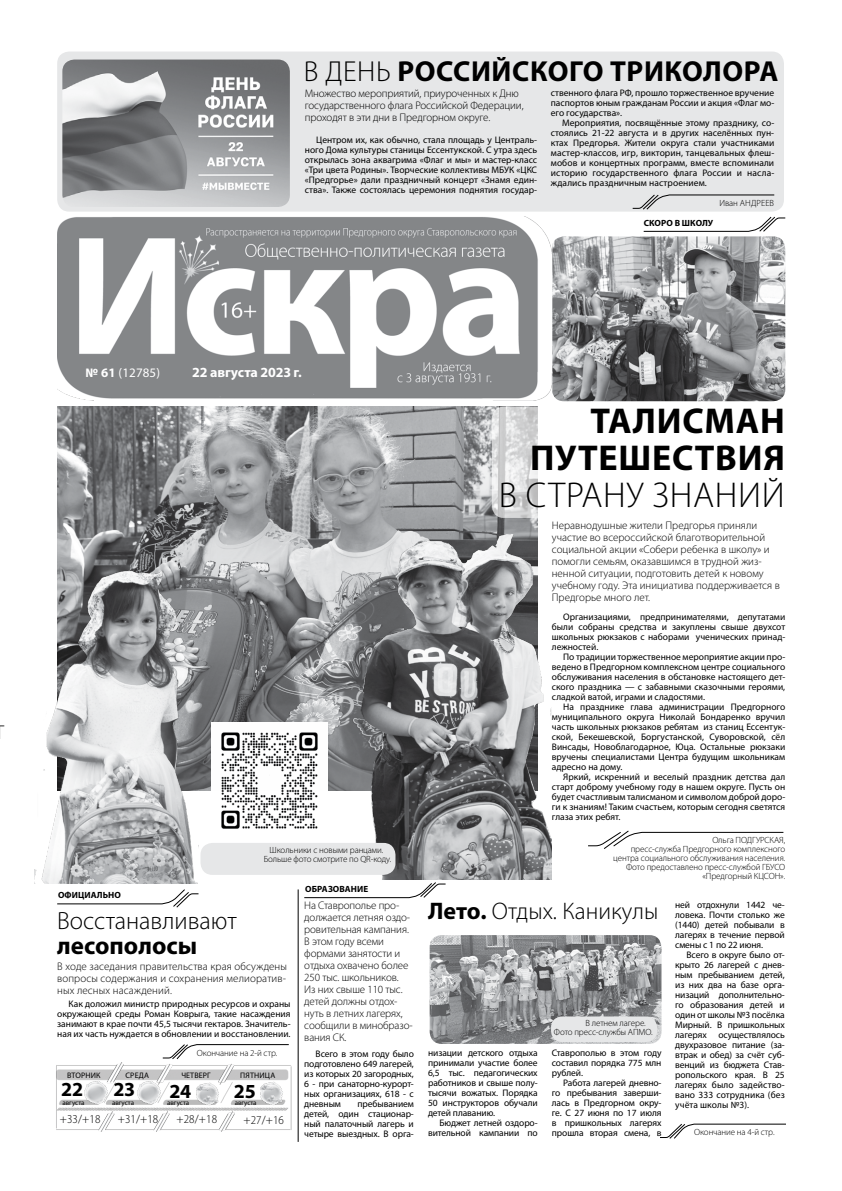
<style>
.page{position:relative;width:842px;height:1191px;background:#fff}
.page>*{position:absolute;margin:0;border:0;box-sizing:border-box;transform-origin:0 0}
.t1{font:700 36px/37px "Myriad Pro";letter-spacing:.02em;color:#000;text-align:right}
.t2{font:300 36px "Myriad Pro";letter-spacing:.15em;color:#000}
.t3{font:700 29px "Myriad Pro";letter-spacing:.02em;color:#000}
.t4{font:300 25px "Myriad Pro";color:#000}
.t5{font:700 25px "Myriad Pro";color:#000}
.t6{font:300 24px "Myriad Pro";color:#000}
.t7{font:700 20px "Myriad Pro";letter-spacing:-.01em;color:#000}
.t8{font:700 14px "Myriad Pro";letter-spacing:-.01em;color:#fff}
.t9{font:13px "Myriad Pro";letter-spacing:.01em;color:#fff}
.t10{font:300 semi-condensed 12px "Myriad Pro";letter-spacing:.01em;color:#000}
.t11{font:300 11px/12px "Myriad Pro";letter-spacing:-.005em;color:#000}
.t12{font:9.5px/10px "Myriad Pro";letter-spacing:-.005em;color:#000;text-align:justify}
.t13{font:300 9px/9px "Myriad Pro";letter-spacing:-.01em;color:#000;text-align:right}
.t14{font:700 9px "Myriad Pro";letter-spacing:.01em;color:#000}
.t15{font:8px "Myriad Pro";letter-spacing:.02em;color:#000}
.t16{font:7px "Myriad Pro";letter-spacing:-.01em;color:#000}
.s1{font-weight:300}
.s2{font-weight:700}
</style>
<div class="page">
<hr style="left:298px;top:889px;width:1px;height:252px;background:#000">
<img style="left:57px;top:217px;width:495px;height:184px">
<svg style="left:304px;top:882px;width:142px;height:16px"></svg>
<svg style="left:588px;top:830px;width:196px;height:19px"></svg>
<svg style="left:643px;top:216px;width:143px;height:16px"></svg>
<img style="left:56px;top:1062px;width:236px;height:70px">
<img style="left:258px;top:1081px;width:28px;height:24px">
<img style="left:193px;top:1082px;width:29px;height:23px">
<svg style="left:660px;top:1123px;width:126px;height:16px"></svg>
<img style="left:82px;top:1080px;width:29px;height:24px">
<img style="left:134px;top:1080px;width:29px;height:24px">
<div style="left:57px;top:52px;width:727px;height:160px;background:#e6e7e8;border-radius:12px"></div>
<img style="left:62px;top:60px;width:228px;height:147px">
<svg style="left:632px;top:194px;width:143px;height:16px"></svg>
<img style="left:552px;top:236px;width:233px;height:165px">
<img style="left:57px;top:406px;width:481px;height:384px">
<img style="left:35px;top:551px;width:164px;height:332px">
<img style="left:354px;top:535px;width:197px;height:344px">
<img style="left:211px;top:722px;width:116px;height:107px">
<div style="left:200px;top:843px;width:195px;height:32px;background:#e6e7e8;border-radius:12px"></div>
<div style="left:492px;top:406px;width:293px;height:112px;background:#fff;border-radius:12px"></div>
<img style="left:430px;top:935px;width:231px;height:109px">
<svg style="left:57px;top:889px;width:142px;height:19px"></svg>
<svg style="left:162px;top:1044px;width:127px;height:15px"></svg>
<div style="left:551px;top:1016px;width:106px;height:26px;background:#e6e7e8;border-radius:11px"></div>
<h2 class="t3" style="left:304px;top:52px;width:476px"><span class="s1">В день</span> российского триколора</h2>
<p class="t11" style="left:305px;top:88px;width:220px">Множество мероприятий, приуроченных к Дню государственного флага Российской Федерации, проходят в эти дни в Предгорном округе.</p>
<p class="t12" style="left:305px;top:134px;width:234px;text-indent:11px">Центром их, как обычно, стала площадь у Централь&shy;ного Дома культуры станицы Ессентукской. С утра здесь открылась зона аквагрима «Флаг и мы» и мастер-класс «Три цвета Родины». Творческие коллективы МБУК «ЦКС «Предгорье» дали праздничный концерт «Знамя един&shy;ства». Также состоялась церемония поднятия государ-</p>
<p class="t12" style="left:551px;top:88px;width:225px">ственного флага РФ, прошло торжественное вручение паспортов юным гражданам России и акция «Флаг мо&shy;его государства».</p>
<p class="t12" style="left:551px;top:118px;width:225px;text-indent:11px">Мероприятия, посвящённые этому празднику, со&shy;стоялись 21-22 августа и в других населённых пун&shy;ктах Предгорья. Жители округа стали участниками мастер-классов, игр, викторин, танцевальных флеш&shy;мобов и концертных программ, вместе вспоминали историю государственного флага России и насла&shy;ждались праздничным настроением.</p>
<p class="t13" style="left:719px;top:198px;width:55px">Иван Андреев</p>
<p class="t14" style="left:644px;top:217px;width:71px">скоро в школу</p>
<h3 class="t9" style="left:86px;top:365px;width:76px"><span class="s2">№ 61</span> (12785)</h3>
<h3 class="t8" style="left:192px;top:363px;width:111px">22 августа 2023 г.</h3>
<p class="t13" style="left:264px;top:845px;width:129px;text-align:center">Школьники с новыми ранцами.<br>Больше фото смотрите по QR-коду.</p>
<p class="t14" style="left:58px;top:889px;width:34px">ОФИЦИАЛЬНО</p>
<h3 class="t4" style="left:57px;top:906px;width:181px">Восстанавливают</h3>
<h3 class="t5" style="left:57px;top:929px;width:141px">лесополосы</h3>
<p class="t11" style="left:57px;top:960px;width:231px;text-align:justify">В ходе заседания правительства края обсуждены вопросы содержания и сохранения мелиоратив&shy;ных лесных насаждений.</p>
<p class="t12" style="left:57px;top:999px;width:235px;text-indent:11px">Как доложил министр природных ресурсов и охраны окружающей среды Роман Коврыга, такие насаждения занимают в крае почти 45,5 тысячи гектаров. Значитель&shy;ная их часть нуждается в обновлении и восстановлении.</p>
<p class="t13" style="left:197px;top:1048px;width:82px">Окончание на 2-й стр.</p>
<p class="t15" style="left:67px;top:1070px;width:35px">ВТОРНИК</p>
<p class="t15" style="left:125px;top:1070px;width:25px">Среда</p>
<p class="t15" style="left:181px;top:1070px;width:30px">четверг</p>
<p class="t15" style="left:240px;top:1070px;width:16px">Пятни</p>
<p class="t15" style="left:265px;top:1070px;width:12px">ца</p>
<h3 class="t7" style="left:61px;top:1076px;width:23px">22</h3>
<p class="t16" style="left:63px;top:1098px;width:23px">августа</p>
<p class="t10" style="left:60px;top:1112px;width:42px">+33/+18</p>
<h3 class="t7" style="left:113px;top:1076px;width:23px">23</h3>
<h3 class="t7" style="left:169px;top:1078px;width:23px">24</h3>
<h3 class="t7" style="left:234px;top:1078px;width:23px">25</h3>
<p class="t16" style="left:112px;top:1098px;width:23px">августа</p>
<p class="t16" style="left:167px;top:1098px;width:23px">августа</p>
<p class="t16" style="left:235px;top:1098px;width:23px">августа</p>
<p class="t10" style="left:118px;top:1112px;width:42px">+31/+18</p>
<p class="t10" style="left:177px;top:1112px;width:42px">+28/+18</p>
<p class="t10" style="left:243px;top:1113px;width:42px">+27/+16</p>
<p class="t14" style="left:305px;top:883px;width:65px">образование</p>
<p class="t11" style="left:304px;top:899px;width:110px">На Ставрополье про&shy;должается летняя оздо&shy;ровительная кампания.<br>В этом году всеми формами занятости и отдыха охвачено более<br>250 тыс. школьников.<br>Из них свыше 110 тыс. детей должны отдох&shy;нуть в летних лагерях, сообщили в минобразо&shy;вания СК.</p>
<p class="t12" style="left:304px;top:1049px;width:111px;text-indent:11px">Всего в этом году было подготовлено 649 лагерей, из которых 20 загородных, 6 - при санаторно-курорт&shy;ных организациях, 618 - с дневным</p>
<p class="t12" style="left:304px;top:1099px;width:111px;text-indent:53px">пребыванием детей, один стационар&shy;ный палаточный лагерь и четыре выездных. В орга-</p>
<h1 class="t1" style="left:530px;top:401px;width:256px">Талисман путешествия</h1>
<h1 class="t2" style="left:499px;top:475px;width:287px">в страну знаний</h1>
<p class="t11" style="left:552px;top:520px;width:230px">Неравнодушные жители Предгорья приняли участие во всероссийской благотворительной социальной акции «Собери ребенка в школу» и помогли семьям, оказавшимся в трудной жиз&shy;ненной ситуации, подготовить детей к новому учебному году. Эта инициатива поддерживается в Предгорье много лет.</p>
<p class="t12" style="left:552px;top:611px;width:235px;text-indent:11px">Организациями, предпринимателями, депутатами были собраны средства и закуплены свыше двухсот школьных рюкзаков с наборами ученических принад&shy;лежностей.</p>
<p class="t12" style="left:552px;top:651px;width:235px;text-indent:11px">По традиции торжественное мероприятие акции про&shy;ведено в Предгорном комплексном центре социального обслуживания населения в обстановке настоящего дет&shy;ского праздника — с забавными сказочными героями, сладкой ватой, играми и сладостями.</p>
<p class="t12" style="left:552px;top:701px;width:235px;text-indent:11px">На празднике глава администрации Предгорного муниципального округа Николай Бондаренко вручил часть школьных рюкзаков ребятам из станиц Ессентук&shy;ской, Бекешевской, Боргустанской, Суворовской, сёл Винсады, Новоблагодарное, Юца. Остальные рюкзаки вручены специалистами Центра будущим школьникам адресно на дому.</p>
<p class="t12" style="left:552px;top:771px;width:235px;text-indent:11px">Яркий, искренний и веселый праздник детства дал старт доброму учебному году в нашем округе. Пусть он будет счастливым талисманом и символом доброй доро&shy;ги к знаниям! Таким счастьем, которым сегодня светятся глаза этих ребят.</p>
<p class="t13" style="left:613px;top:835px;width:173px">Ольга ПОДГУРСКАЯ,<br>пресс-служба Предгорного комплексного центра социального обслуживания населения.<br>Фото предоставлено пресс-службой ГБУСО «Предгорный КЦСОН».</p>
<h3 class="t6" style="left:428px;top:898px;width:232px"><span class="s2">Лето.</span> Отдых. Каникулы</h3>
<p class="t12" style="left:428px;top:1048px;width:111px">низации детского отдыха принимали участие более 6,5 тыс. педагогических работников и свыше полу&shy;тысячи вожатых. Порядка 50 инструкторов обучали детей плаванию.</p>
<p class="t12" style="left:428px;top:1118px;width:111px;text-align:right">Бюджет летней оздоро&shy;вительной кампании по</p>
<p class="t13" style="left:554px;top:1018px;width:100px;text-align:left;text-indent:32px">В летнем лагере.<br>Фото пресс-службы АПМО.</p>
<p class="t12" style="left:552px;top:1048px;width:111px">Ставрополью в этом году составил порядка 775 млн рублей.</p>
<p class="t12" style="left:552px;top:1078px;width:111px;text-indent:11px">Работа лагерей дневно&shy;го пребывания заверши&shy;лась в Предгорном окру&shy;ге. С 27 июня по 17 июля в пришкольных лагерях прошла вторая смена, в</p>
<p class="t12" style="left:675px;top:899px;width:111px">ней отдохнули 1442 че&shy;ловека. Почти столько же (1440) детей побывали в лагерях в течение первой смены с 1 по 22 июня.</p>
<p class="t12" style="left:675px;top:949px;width:111px;text-indent:11px">Всего в округе было от&shy;крыто 26 лагерей с днев&shy;ным пребыванием детей, из них два на базе орга&shy;низаций дополнительно&shy;го образования детей и один от школы №3 посёлка Мирный. В пришкольных лагерях осуществлялось двухразовое питание (за&shy;втрак и обед) за счёт суб&shy;венций из бюджета Став&shy;ропольского края. В 25 лагерях было задейство&shy;вано 333 сотрудника (без учёта школы №3).</p>
<p class="t13" style="left:694px;top:1128px;width:82px">Окончание на 4-й стр.</p>
</div>
